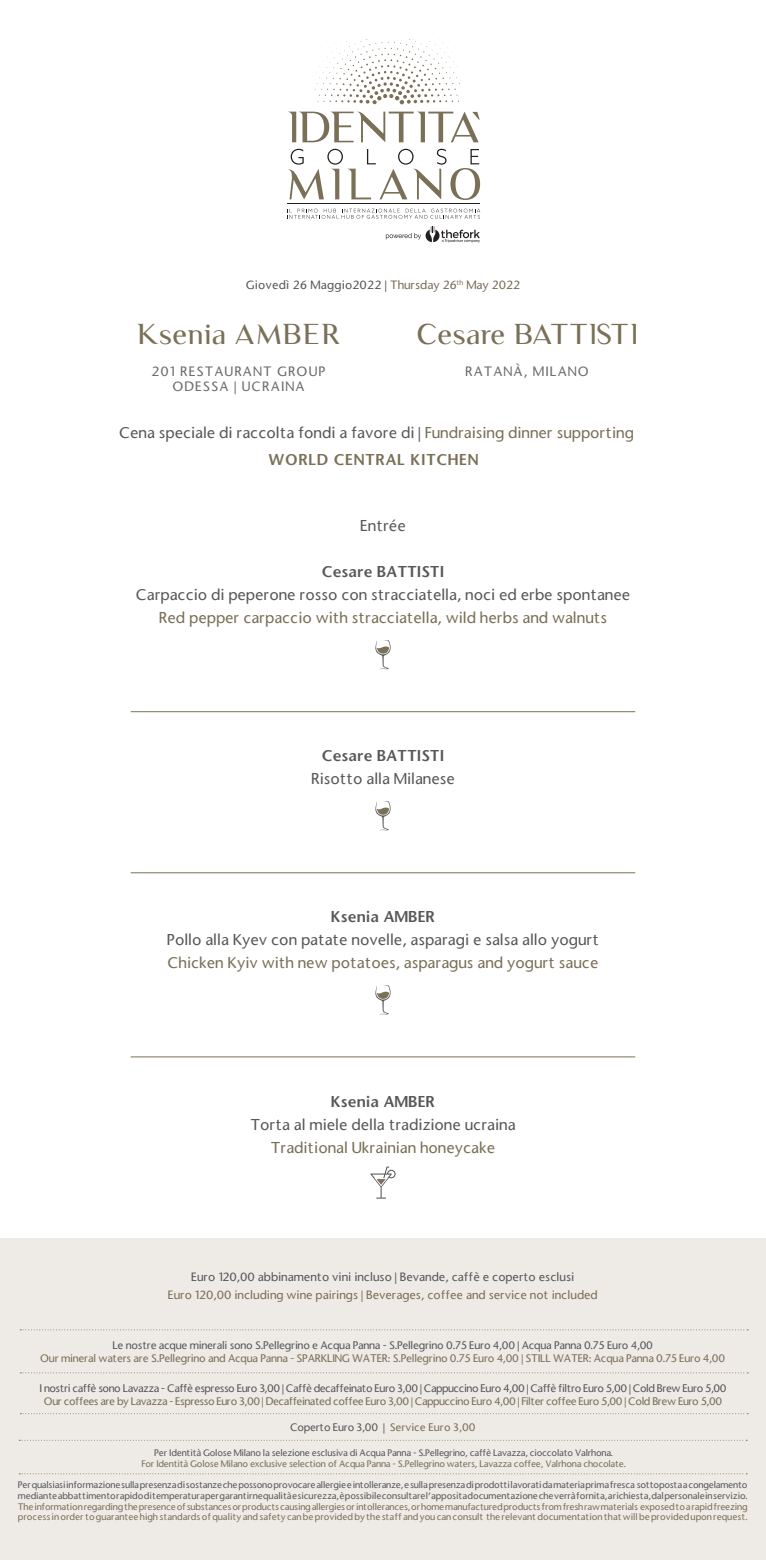
<style>
.page{position:relative;width:766px;height:1560px;background:#fff}
.page>*{position:absolute;margin:0;border:0;box-sizing:border-box;transform-origin:0 0}
.t1{font:27.5px "Luxia Display";letter-spacing:.02em;color:#7a6f57}
.t2{font:500 15px "Stone Sans";color:#57585a}
.t3{font:500 15px "Stone Sans";color:#7a6f57}
.t4{font:15px "Stone Sans Semi Boold";color:#57585a}
.t5{font:15px "Stone Sans Semi Boold";letter-spacing:.04em;color:#7a6f57}
.t6{font:500 13px/15.6px "Stone Sans";letter-spacing:.08em;color:#6c6d70;text-align:center}
.t7{font:500 11.5px "Stone Sans";color:#7a6f57}
.t8{font:500 11.5px "Stone Sans";color:#57585a}
.t9{font:500 11.5px "Stone Sans";letter-spacing:.02em;color:#57585a}
.t10{font:500 10.5px "Stone Sans";letter-spacing:-.04em;color:#57585a}
.t11{font:500 10.5px "Stone Sans";letter-spacing:-.04em;color:#7a6f57}
.t12{font:500 10.5px "Stone Sans";letter-spacing:-.02em;color:#7a6f57}
.t13{font:500 10.5px "Stone Sans";letter-spacing:-.02em;color:#57585a}
.t14{font:500 10.5px "Stone Sans";letter-spacing:-.01em;color:#57585a}
.t15{font:500 9px/10.8px "Stone Sans";letter-spacing:-.02em;color:#57585a}
.t16{font:500 9px/10.8px "Stone Sans";letter-spacing:-.02em;color:#7a6f57}
.s1{color:#7a6f57}
</style>
<div class="page">
<svg style="left:314px;top:39px;width:145px;height:65px"></svg>
<hr style="left:287px;top:204px;width:193px;height:1px;background:#231f20">
<svg style="left:287px;top:209px;width:193px;height:10px"></svg>
<svg style="left:288px;top:112px;width:192px;height:88px"></svg>
<svg style="left:386px;top:226px;width:93px;height:17px"></svg>
<div style="left:0;top:1237px;width:765px;height:322px;background:#eeeae6"></div>
<svg style="left:20px;top:1372px;width:728px;height:1px"></svg>
<svg style="left:20px;top:1329px;width:728px;height:1px"></svg>
<svg style="left:19px;top:1439px;width:728px;height:1px"></svg>
<svg style="left:375px;top:640px;width:15px;height:29px"></svg>
<hr style="left:131px;top:711px;width:504px;height:1px;background:#7a6f57">
<svg style="left:375px;top:801px;width:15px;height:29px"></svg>
<hr style="left:131px;top:872px;width:504px;height:1px;background:#7a6f57">
<svg style="left:375px;top:985px;width:15px;height:29px"></svg>
<hr style="left:131px;top:1056px;width:504px;height:1px;background:#7a6f57">
<svg style="left:370px;top:1166px;width:25px;height:32px"></svg>
<p class="t9" style="left:246px;top:277px;width:275px">Giovedì 26 Maggio2022 | <span class="s1">Thursday 26</span><sup>th</sup> <span class="s1">May 2022</span></p>
<h1 class="t1" style="left:136px;top:317px;width:205px">Ksenia AMBER</h1>
<h1 class="t1" style="left:417px;top:317px;width:221px">Cesare BATTISTI</h1>
<h3 class="t6" style="left:152px;top:363px;width:175px">201 RESTAURANT GROUP<br>ODESSA | UCRAINA</h3>
<h3 class="t6" style="left:465px;top:363px;width:125px">RATANÀ, MILANO</h3>
<h2 class="t2" style="left:119px;top:423px;width:516px">Cena speciale di raccolta fondi a favore di | <span class="s1">Fundraising dinner supporting</span></h2>
<h2 class="t5" style="left:268px;top:450px;width:211px">WORLD CENTRAL KITCHEN</h2>
<h2 class="t2" style="left:360px;top:516px;width:47px">Entrée</h2>
<h2 class="t4" style="left:322px;top:562px;width:124px">Cesare BATTISTI</h2>
<h2 class="t2" style="left:136px;top:585px;width:495px">Carpaccio di peperone rosso con stracciatella, noci ed erbe spontanee</h2>
<h2 class="t3" style="left:159px;top:608px;width:449px">Red pepper carpaccio with stracciatella, wild herbs and walnuts</h2>
<h2 class="t4" style="left:322px;top:746px;width:124px">Cesare BATTISTI</h2>
<h2 class="t2" style="left:311px;top:769px;width:145px">Risotto alla Milanese</h2>
<h2 class="t4" style="left:331px;top:907px;width:105px">Ksenia AMBER</h2>
<h2 class="t2" style="left:167px;top:930px;width:433px">Pollo alla Kyev con patate novelle, asparagi e salsa allo yogurt</h2>
<h2 class="t3" style="left:167px;top:953px;width:432px">Chicken Kyiv with new potatoes, asparagus and yogurt sauce</h2>
<h2 class="t4" style="left:331px;top:1091px;width:105px">Ksenia AMBER</h2>
<h2 class="t2" style="left:250px;top:1114px;width:266px">Torta al miele della tradizione ucraina</h2>
<h2 class="t3" style="left:271px;top:1137px;width:226px">Traditional Ukrainian honeycake</h2>
<p class="t8" style="left:191px;top:1268px;width:384px">Euro 120,00 abbinamento vini incluso | Bevande, caffè e coperto esclusi</p>
<p class="t7" style="left:168px;top:1287px;width:431px">Euro 120,00 including wine pairings | Beverages, coffee and service not included</p>
<p class="t13" style="left:112px;top:1338px;width:542px">Le nostre acque minerali sono S.Pellegrino e Acqua Panna - S.Pellegrino 0.75 Euro 4,00 | Acqua Panna 0.75 Euro 4,00</p>
<p class="t12" style="left:40px;top:1351px;width:686px">Our mineral waters are S.Pellegrino and Acqua Panna - SPARKLING WATER: S.Pellegrino 0.75 Euro 4,00 | STILL WATER: Acqua Panna 0.75 Euro 4,00</p>
<p class="t10" style="left:39px;top:1381px;width:688px">I nostri caffè sono Lavazza - Caffè espresso Euro 3,00 | Caffè decaffeinato Euro 3,00 | Cappuccino Euro 4,00 | Caffè filtro Euro 5,00 | Cold Brew Euro 5,00</p>
<p class="t11" style="left:44px;top:1393px;width:679px">Our coffees are by Lavazza - Espresso Euro 3,00 | Decaffeinated coffee Euro 3,00 | Cappuccino Euro 4,00 | Filter coffee Euro 5,00 | Cold Brew Euro 5,00</p>
<p class="t14" style="left:290px;top:1420px;width:187px">Coperto Euro 3,00 | <span class="s1">Service Euro 3,00</span></p>
<p class="t15" style="left:154px;top:1446px;width:460px">Per Identità Golose Milano la selezione esclusiva di Acqua Panna - S.Pellegrino, caffè Lavazza, cioccolato Valrhona.</p>
<p class="t16" style="left:141px;top:1457px;width:486px">For Identità Golose Milano exclusive selection of Acqua Panna - S.Pellegrino waters, Lavazza coffee, Valrhona chocolate.</p>
<p class="t15" style="left:18px;top:1479px;width:731px">Per qualsiasi informazione sulla presenza di sostanze che possono provocare allergie e intolleranze, e sulla presenza di prodotti lavorati da materia prima fresca sottoposta a congelamento mediante abbattimento rapido di temperatura per garantirne qualità e sicurezza, è possibile consultare l’apposita documentazione che verrà fornita, a richiesta, dal personale in servizio.</p>
<p class="t16" style="left:18px;top:1500px;width:731px">The information regarding the presence of substances or products causing allergies or intollerances, or home manufactured products from fresh raw materials exposed to a rapid freezing process in order to guarantee high standards of quality and safety can be provided by the staff and you can consult the relevant documentation that will be provided upon request.</p>
</div>
